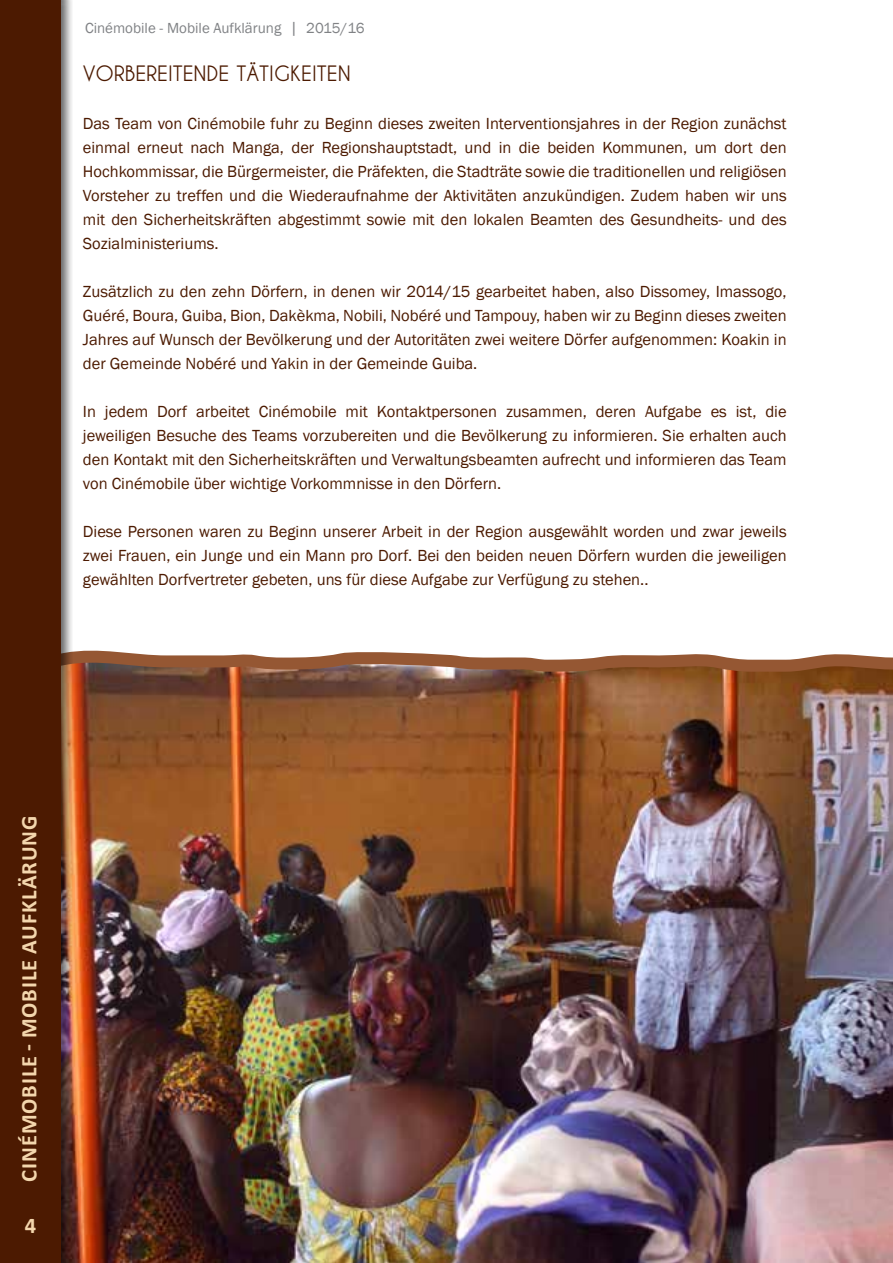
<style>
.page{position:relative;width:893px;height:1263px;background:#fff}
.page>*{position:absolute;margin:0;border:0;box-sizing:border-box;transform-origin:0 0}
.t1{font:700 22.5px "Calibri";letter-spacing:.04em;color:#f3d6ad}
.Überschrift_2{font:700 21px "Caviar Dreams";color:#4c1a01}
.Fließtext{font:16.5px/24px "Franklin Gothic";color:#4c1a01;text-align:justify}
.t2{font:15px "Franklin Gothic";color:#808285}
.s1{font-size:16.5px}
</style>
<div class="page">
<img style="left:74px;top:682px;width:819px;height:581px">
<svg style="left:74px;top:650px;width:819px;height:32px"></svg>
<div style="left:0;top:0;width:74px;height:1263px;background:#000;opacity:.6"></div>
<div style="left:0;top:0;width:61px;height:1263px;background:#4c1a01"></div>
<p class="t2" style="left:85px;top:18px;width:281px">Cinémobile - Mobile Aufklärung <span class="s1">|</span> 2015/16</p>
<p class="Überschrift_2" style="left:83px;top:61px;width:269px">VORBEREITENDE TÄTIGKEITEN</p>
<p class="Fließtext" style="left:83px;top:111px;width:705px">Das Team von Cinémobile fuhr zu Beginn dieses zweiten Interventionsjahres in der Region zunächst einmal erneut nach Manga, der Regionshauptstadt, und in die beiden Kommunen, um dort den Hochkommissar, die Bürgermeister, die Präfekten, die Stadträte sowie die traditionellen und religiösen Vorsteher zu treffen und die Wiederaufnahme der Aktivitäten anzukündigen. Zudem haben wir uns mit den Sicherheitskräften abgestimmt sowie mit den lokalen Beamten des Gesundheits- und des Sozialministeriums.</p>
<p class="Fließtext" style="left:83px;top:279px;width:705px">Zusätzlich zu den zehn Dörfern, in denen wir 2014/15 gearbeitet haben, also Dissomey, Imassogo, Guéré, Boura, Guiba, Bion, Dakèkma, Nobili, Nobéré und Tampouy, haben wir zu Beginn dieses zweiten Jahres auf Wunsch der Bevölkerung und der Autoritäten zwei weitere Dörfer aufgenommen: Koakin in der Gemeinde Nobéré und Yakin in der Gemeinde Guiba.</p>
<p class="Fließtext" style="left:83px;top:399px;width:705px">In jedem Dorf arbeitet Cinémobile mit Kontaktpersonen zusammen, deren Aufgabe es ist, die jeweiligen Besuche des Teams vorzubereiten und die Bevölkerung zu informieren. Sie erhalten auch den Kontakt mit den Sicherheitskräften und Verwaltungsbeamten aufrecht und informieren das Team von Cinémobile über wichtige Vorkommnisse in den Dörfern.</p>
<p class="Fließtext" style="left:83px;top:519px;width:705px">Diese Personen waren zu Beginn unserer Arbeit in der Region ausgewählt worden und zwar jeweils zwei Frauen, ein Junge und ein Mann pro Dorf. Bei den beiden neuen Dörfern wurden die jeweiligen gewählten Dorfvertreter gebeten, uns für diese Aufgabe zur Verfügung zu stehen..</p>
<h1 class="t1" style="left:15px;top:1182px;width:368px;rotate:-90deg">Cinémobile - Mobile Aufklärung</h1>
<h1 class="t1" style="left:25px;top:1211px;width:13px">4</h1>
</div>
